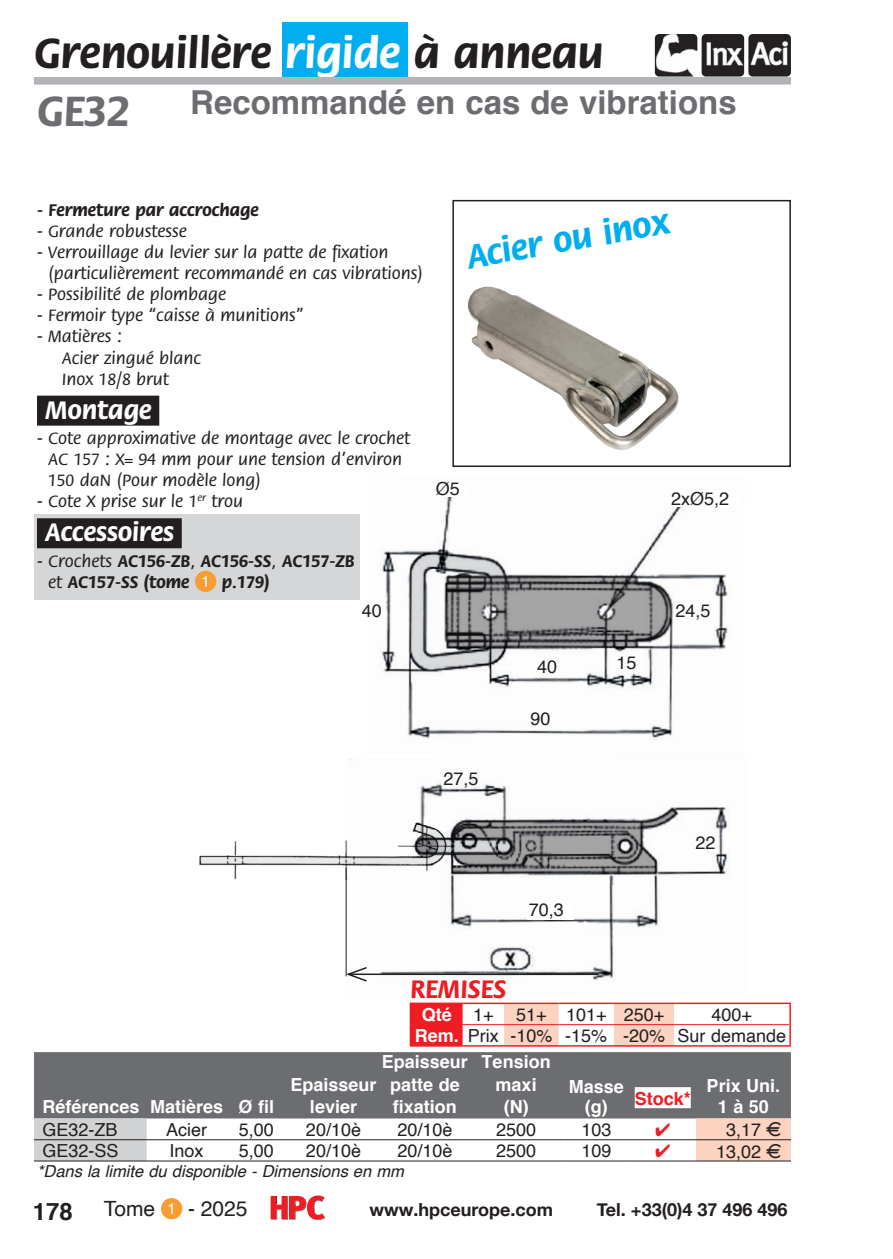
<style>
.page{position:relative;width:893px;height:1259px;background:#fff}
.page>*{position:absolute;margin:0;border:0;box-sizing:border-box;transform-origin:0 0}
.t1{font:700 45px/58.2px "Flora";color:#231f20}
.t2{font:700 36px "Flora";color:#00aeef}
.t3{font:700 33px "Helvetica";color:#6c6d70}
.t4{font:700 27px "Flora";color:#fff}
.t5{font:700 27px "Flora";color:#ee1d23}
.t6{font:700 24px "Helvetica";color:#231f20}
.t7{font:21px "Helvetica";color:#231f20}
.t8{font:500 18px/21px "Flora";color:#231f20}
.t9{font:18px/20.7px "Helvetica";color:#231f20}
.t10{font:700 18px/22.2px "Helvetica";color:#fff}
.t11{font:700 18px/21px "Flora";color:#231f20}
.t12{font:700 18px "Helvetica Neue";color:#231f20}
.t13{font:700 18px "Helvetica";color:#ee1d23}
.t14{font:italic 16.5px "Helvetica";color:#231f20}
.s1{color:#fff}
.s2{color:#6c6d70}
.s3{color:#231f20}
.s4{font-weight:500}
.s5{font-weight:400;color:#231f20}
.s6{font-weight:700;color:#fff}
.s7{font-family:"Eurofont"}
</style>
<div class="page">
<div style="left:161px;top:1198px;width:21px;height:21px;background:#f89d33;border-radius:50%"></div>
<svg style="left:169px;top:1203px;width:4px;height:11px"></svg>
<svg style="left:270px;top:1195px;width:55px;height:25px"></svg>
<div style="left:34px;top:514px;width:326px;height:86px;background:#d5d6d8"></div>
<div style="left:282px;top:22px;width:125px;height:55px;background:#00aeef"></div>
<div style="left:37px;top:396px;width:122px;height:30px;background:#231f20"></div>
<div style="left:37px;top:518px;width:145px;height:30px;background:#231f20"></div>
<div style="left:195px;top:571px;width:21px;height:21px;background:#f89d33;border-radius:50%"></div>
<svg style="left:203px;top:576px;width:4px;height:11px"></svg>
<div style="left:34px;top:77px;width:757px;height:8px;background:#b2b3b7"></div>
<img style="left:748px;top:34px;width:43px;height:43px">
<img style="left:702px;top:34px;width:42px;height:43px">
<img style="left:655px;top:34px;width:42px;height:43px">
<div style="left:34px;top:1052px;width:757px;height:66px;background:#6c6d70"></div>
<div style="left:34px;top:1118px;width:113px;height:42px;background:#d1d2d4"></div>
<div style="left:696px;top:1118px;width:95px;height:42px;background:#fcd2c0"></div>
<hr style="left:34px;top:1139px;width:113px;height:1px;background:#231f20">
<hr style="left:147px;top:1139px;width:79px;height:1px;background:#231f20">
<hr style="left:226px;top:1139px;width:60px;height:1px;background:#231f20">
<hr style="left:286px;top:1139px;width:95px;height:1px;background:#231f20">
<hr style="left:381px;top:1139px;width:88px;height:1px;background:#231f20">
<hr style="left:469px;top:1139px;width:94px;height:1px;background:#231f20">
<hr style="left:563px;top:1139px;width:67px;height:1px;background:#231f20">
<hr style="left:630px;top:1139px;width:66px;height:1px;background:#231f20">
<hr style="left:696px;top:1139px;width:95px;height:1px;background:#231f20">
<hr style="left:34px;top:1160px;width:113px;height:1px;background:#231f20">
<hr style="left:147px;top:1160px;width:79px;height:1px;background:#231f20">
<hr style="left:226px;top:1160px;width:60px;height:1px;background:#231f20">
<hr style="left:286px;top:1160px;width:95px;height:1px;background:#231f20">
<hr style="left:381px;top:1160px;width:88px;height:1px;background:#231f20">
<hr style="left:469px;top:1160px;width:94px;height:1px;background:#231f20">
<hr style="left:563px;top:1160px;width:67px;height:1px;background:#231f20">
<hr style="left:630px;top:1160px;width:66px;height:1px;background:#231f20">
<hr style="left:696px;top:1160px;width:95px;height:1px;background:#231f20">
<div style="left:635px;top:1087px;width:56px;height:21px;background:#fff"></div>
<img style="left:468px;top:286px;width:211px;height:164px">
<div style="left:452px;top:200px;width:339px;height:267px;border:2px solid #231f20"></div>
<svg style="left:504px;top:1004px;width:285px;height:41px"></svg>
<hr style="left:463px;top:1024px;width:41px;height:1px;background:#ee1d23">
<hr style="left:504px;top:1024px;width:55px;height:1px;background:#ee1d23">
<hr style="left:559px;top:1024px;width:55px;height:1px;background:#ee1d23">
<hr style="left:614px;top:1024px;width:60px;height:1px;background:#ee1d23">
<hr style="left:674px;top:1024px;width:115px;height:1px;background:#ee1d23">
<hr style="left:410px;top:1002px;width:53px;height:2px;background:#ee1d23">
<hr style="left:463px;top:1002px;width:41px;height:2px;background:#ee1d23">
<hr style="left:504px;top:1002px;width:55px;height:2px;background:#ee1d23">
<hr style="left:559px;top:1002px;width:55px;height:2px;background:#ee1d23">
<hr style="left:614px;top:1002px;width:60px;height:2px;background:#ee1d23">
<hr style="left:674px;top:1002px;width:117px;height:2px;background:#ee1d23">
<hr style="left:789px;top:1004px;width:2px;height:20px;background:#ee1d23">
<div style="left:410px;top:1003px;width:53px;height:42px;background:#ee1d23"></div>
<hr style="left:789px;top:1024px;width:2px;height:21px;background:#ee1d23">
<hr style="left:410px;top:1045px;width:53px;height:1px;background:#ee1d23">
<hr style="left:463px;top:1045px;width:41px;height:1px;background:#ee1d23">
<hr style="left:504px;top:1045px;width:55px;height:1px;background:#ee1d23">
<hr style="left:559px;top:1045px;width:55px;height:1px;background:#ee1d23">
<hr style="left:614px;top:1045px;width:60px;height:1px;background:#ee1d23">
<hr style="left:674px;top:1045px;width:117px;height:1px;background:#ee1d23">
<img style="left:345px;top:759px;width:383px;height:221px">
<div style="left:527px;top:900px;width:47px;height:20px;background:#fff"></div>
<svg style="left:201px;top:807px;width:476px;height:65px"></svg>
<hr style="left:348px;top:973px;width:251px;height:2px;background:#231f20">
<svg style="left:345px;top:965px;width:23px;height:17px"></svg>
<img style="left:382px;top:497px;width:346px;height:242px">
<div style="left:671px;top:491px;width:67px;height:16px;background:#fff"></div>
<svg style="left:410px;top:552px;width:263px;height:117px"></svg>
<h1 class="t1" style="left:34px;top:25px;width:571px">Grenouillère <span class="s1">rigide</span> à anneau<br><span class="s2">GE32</span></h1>
<h3 class="t3" style="left:190px;top:76px;width:548px">Recommandé en cas de vibrations</h3>
<p class="t11" style="left:37px;top:200px;width:223px">- Fermeture par accrochage</p>
<p class="t8" style="left:37px;top:222px;width:151px">- Grande robustesse</p>
<p class="t8" style="left:48px;top:243px;width:377px;text-indent:-11px">- Verrouillage du levier sur la patte de fixation (particulièrement recommandé en cas vibrations)</p>
<p class="t8" style="left:37px;top:285px;width:191px">- Possibilité de plombage</p>
<p class="t8" style="left:37px;top:306px;width:268px">- Fermoir type “caisse à munitions”</p>
<p class="t8" style="left:62px;top:327px;width:141px;text-indent:-25px">- Matières :<br>Acier zingué blanc<br>Inox 18/8 brut</p>
<h3 class="t4" style="left:45px;top:395px;width:115px">Montage<span class="s3">.</span></h3>
<p class="t8" style="left:48px;top:428px;width:364px;text-indent:-11px">- Cote approximative de montage avec le crochet<br>AC 157 : X= 94 mm pour une tension d’environ<br>150 daN (Pour modèle long)</p>
<p class="t8" style="left:37px;top:491px;width:208px">- Cote X prise sur le 1<sup>er</sup> trou</p>
<h3 class="t4" style="left:45px;top:518px;width:138px">Accessoires<span class="s3">.</span></h3>
<p class="t11" style="left:48px;top:551px;width:308px;text-indent:-11px"><span class="s4">- Crochets</span> AC156-ZB<span class="s4">,</span> AC156-SS<span class="s4">,</span> AC157-ZB <span class="s4">et</span> AC157-SS (tome</p>
<p class="t11" style="left:222px;top:572px;width:49px">p.179)</p>
<p class="t9" style="left:362px;top:601px;width:22px">40</p>
<h2 class="t2" style="left:464px;top:238px;width:207px;rotate:-10deg">Acier ou inox</h2>
<p class="t9" style="left:436px;top:478px;width:26px">Ø5</p>
<p class="t9" style="left:671px;top:488px;width:60px">2xØ5,2</p>
<p class="t9" style="left:675px;top:600px;width:37px">24,5</p>
<p class="t9" style="left:537px;top:656px;width:22px">40</p>
<p class="t9" style="left:616px;top:653px;width:22px">15</p>
<p class="t9" style="left:531px;top:709px;width:22px">90</p>
<p class="t9" style="left:443px;top:769px;width:37px">27,5</p>
<p class="t9" style="left:695px;top:833px;width:22px">22</p>
<p class="t9" style="left:529px;top:900px;width:37px">70,3</p>
<h3 class="t5" style="left:410px;top:975px;width:97px">REMISES</h3>
<p class="t10" style="left:422px;top:1003px;width:73px">Qté <span class="s5">1+</span></p>
<p class="t9" style="left:516px;top:1005px;width:150px">51+ 101+ 250+</p>
<p class="t9" style="left:415px;top:1005px;width:373px;text-indent:297px">400+<br><span class="s6">Rem.</span> Prix -10% -15% -20% Sur demande</p>
<p class="t10" style="left:290px;top:1051px;width:262px;text-indent:91px">Epaisseur Tension<br>Epaisseur patte de</p>
<p class="t10" style="left:496px;top:1073px;width:43px">maxi</p>
<p class="t10" style="left:569px;top:1075px;width:57px">Masse</p>
<p class="t10" style="left:707px;top:1075px;width:75px">Prix Uni.</p>
<p class="t10" style="left:43px;top:1095px;width:233px">Références Matières Ø fil</p>
<p class="t10" style="left:310px;top:1095px;width:49px">levier</p>
<p class="t10" style="left:393px;top:1095px;width:66px">fixation</p>
<p class="t10" style="left:504px;top:1095px;width:26px">(N)</p>
<p class="t13" style="left:585px;top:1084px;width:107px"><span class="s1">(g)</span> Stock*</p>
<p class="t10" style="left:718px;top:1095px;width:53px">1 à 50</p>
<p class="t9" style="left:43px;top:1119px;width:77px">GE32-ZB</p>
<p class="t9" style="left:166px;top:1119px;width:43px">Acier</p>
<p class="t9" style="left:239px;top:1119px;width:37px">5,00</p>
<p class="t9" style="left:306px;top:1119px;width:57px">20/10è</p>
<p class="t9" style="left:397px;top:1119px;width:57px">20/10è</p>
<p class="t9" style="left:496px;top:1119px;width:42px">2500</p>
<p class="t9" style="left:581px;top:1119px;width:32px">103</p>
<p class="t9" style="left:726px;top:1120px;width:58px">3,17 <span class="s7">F</span></p>
<p class="t9" style="left:43px;top:1141px;width:78px">GE32-SS</p>
<p class="t9" style="left:170px;top:1141px;width:36px">Inox</p>
<p class="t9" style="left:239px;top:1141px;width:37px">5,00</p>
<p class="t9" style="left:306px;top:1141px;width:57px">20/10è</p>
<p class="t9" style="left:397px;top:1141px;width:57px">20/10è</p>
<p class="t9" style="left:496px;top:1141px;width:42px">2500</p>
<p class="t9" style="left:581px;top:1141px;width:32px">109</p>
<p class="t9" style="left:716px;top:1141px;width:68px">13,02 <span class="s7">F</span></p>
<p class="t14" style="left:37px;top:1157px;width:368px">*Dans la limite du disponible - Dimensions en mm</p>
<h3 class="t6" style="left:33px;top:1192px;width:42px">178</h3>
<p class="t7" style="left:104px;top:1192px;width:53px">Tome</p>
<p class="t7" style="left:188px;top:1192px;width:61px">- 2025</p>
<p class="t12" style="left:370px;top:1196px;width:185px">www.hpceurope.com</p>
<p class="t12" style="left:597px;top:1196px;width:192px">Tel. +33(0)4 37 496 496</p>
</div>
